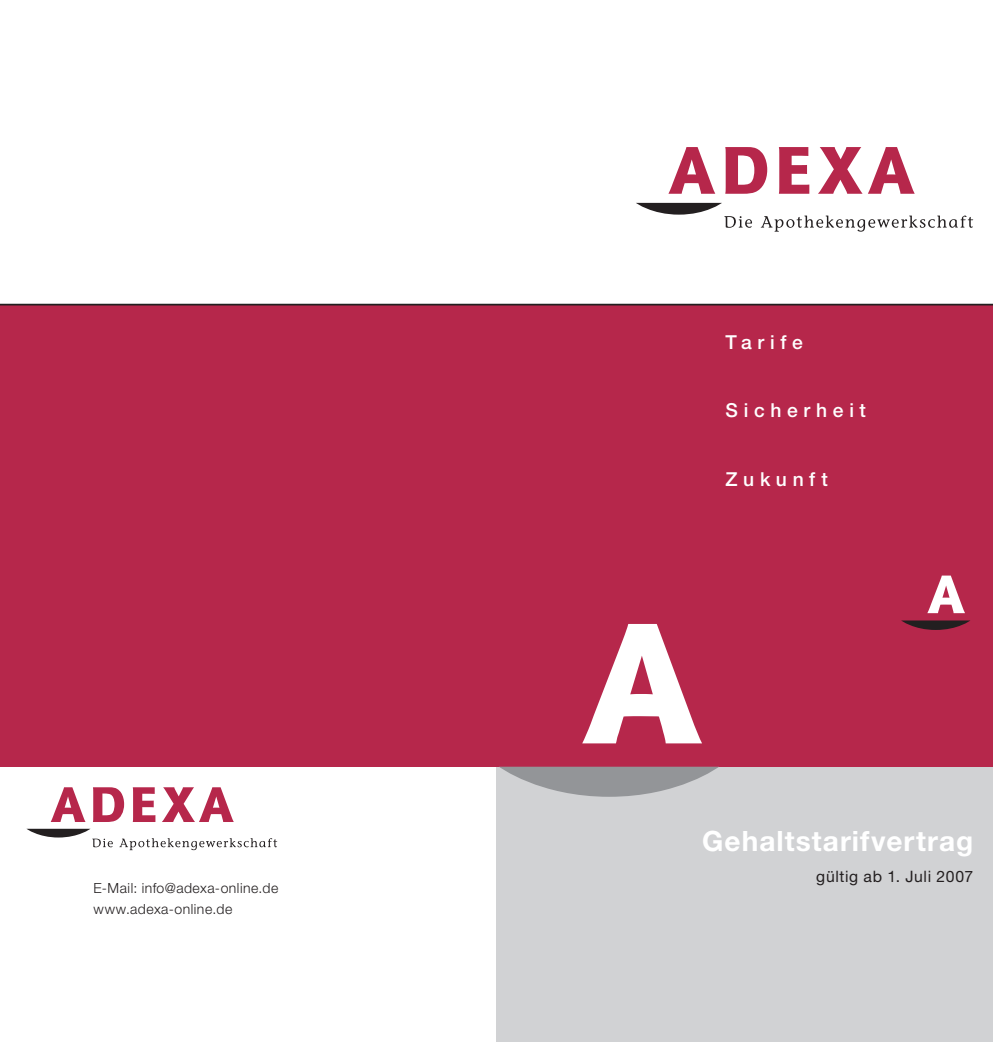
<style>
.page{position:relative;width:993px;height:1042px;background:#fff}
.page>*{position:absolute;margin:0;border:0;box-sizing:border-box;transform-origin:0 0}
.t1{font:700 28px "Helvetica Neue";letter-spacing:.04em;color:#fff}
.t2{font:500 19.25px "Helvetica Neue LT";letter-spacing:.295em;color:#fff}
.t3{font:15.75px "Helvetica Neue LT";letter-spacing:.04em;color:#231f20}
.t4{font:300 14px/21px "Helvetica Neue LT";letter-spacing:.035em;color:#231f20}
</style>
<div class="page">
<svg style="left:51px;top:787px;width:34px;height:35px"></svg>
<svg style="left:93px;top:787px;width:31px;height:35px"></svg>
<svg style="left:133px;top:787px;width:22px;height:35px"></svg>
<svg style="left:162px;top:787px;width:72px;height:35px"></svg>
<svg style="left:27px;top:829px;width:250px;height:21px"></svg>
<div style="left:496px;top:767px;width:496px;height:275px;background:#d1d2d4"></div>
<div style="left:0;top:305px;width:992px;height:462px;background:#b6274b"></div>
<svg style="left:668px;top:147px;width:47px;height:47px"></svg>
<svg style="left:725px;top:147px;width:42px;height:47px"></svg>
<svg style="left:778px;top:147px;width:31px;height:47px"></svg>
<svg style="left:818px;top:147px;width:96px;height:47px"></svg>
<svg style="left:636px;top:203px;width:336px;height:29px"></svg>
<svg style="left:500px;top:767px;width:218px;height:30px"></svg>
<svg style="left:582px;top:624px;width:119px;height:119px"></svg>
<svg style="left:901px;top:620px;width:69px;height:10px"></svg>
<svg style="left:927px;top:575px;width:37px;height:38px"></svg>
<hr style="left:0;top:304px;width:992px;height:1px;background:#231f20">
<p class="t4" style="left:93px;top:878px;width:186px">E-Mail: info@adexa-online.de www.adexa-online.de</p>
<h2 class="t2" style="left:725px;top:335px;width:79px">Tarife</h2>
<h2 class="t2" style="left:725px;top:403px;width:142px">Sicherheit</h2>
<h2 class="t2" style="left:725px;top:472px;width:104px">Zukunft</h2>
<h1 class="t1" style="left:702px;top:831px;width:272px">Gehaltstarifvertrag</h1>
<p class="t3" style="left:816px;top:871px;width:158px">gültig ab 1. Juli 2007</p>
</div>
